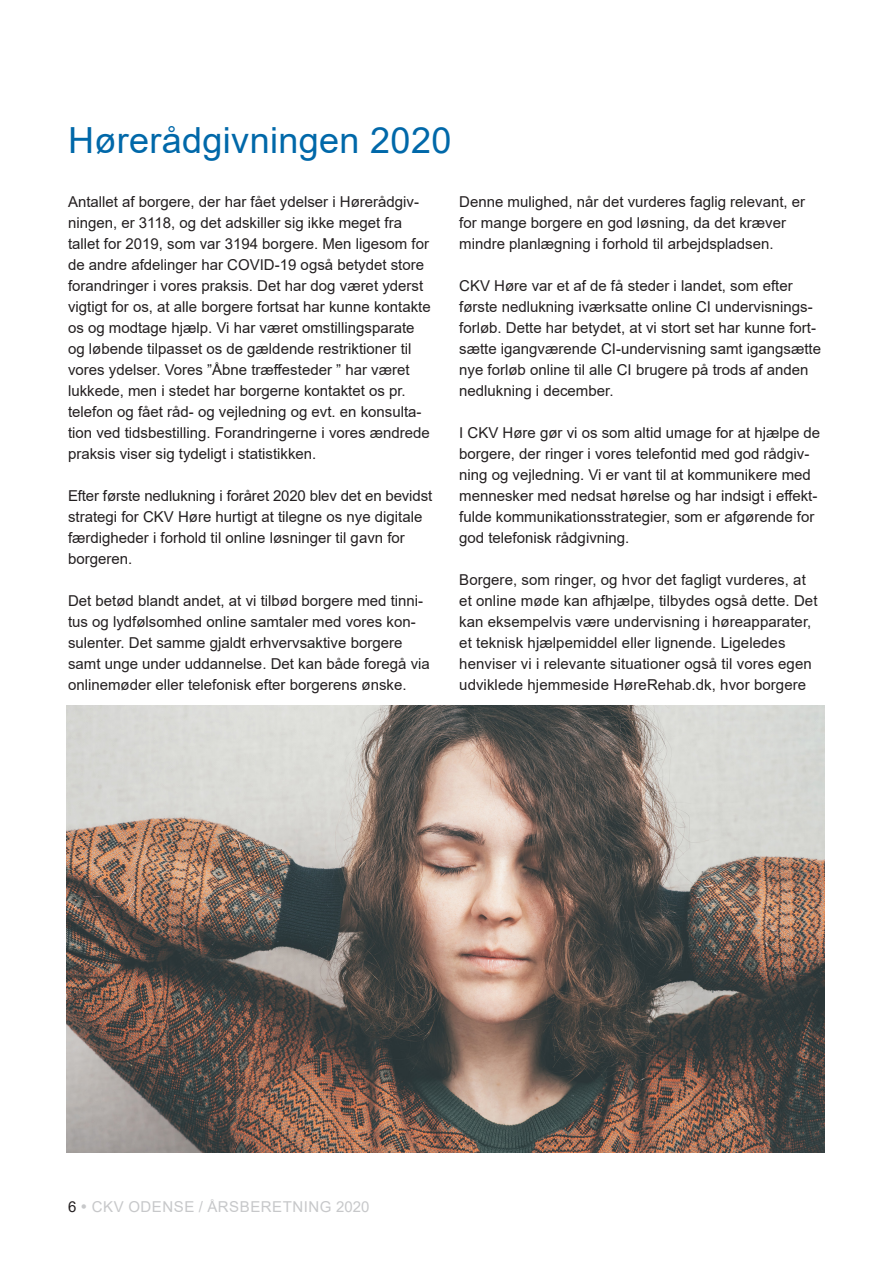
<style>
.page{position:relative;width:893px;height:1263px;background:#fff}
.page>*{position:absolute;margin:0;border:0;box-sizing:border-box;transform-origin:0 0}
.t1{font:36px "Arial";letter-spacing:.01em;color:#0068a9}
.t2{font:15px/21px "Arial";color:#231f20}
.t3{font:15px "Arial";letter-spacing:.035em;color:#c7c8ca}
.s1{color:#231f20}
</style>
<div class="page">
<img style="left:66px;top:706px;width:759px;height:446px">
<p class="t1" style="left:68px;top:116px;width:385px">Hørerådgivningen 2020</p>
<p class="t2" style="left:68px;top:191px;width:364px">Antallet af borgere, der har fået ydelser i Hørerådgiv&shy;ningen, er 3118, og det adskiller sig ikke meget fra tallet for 2019, som var 3194 borgere. Men ligesom for de andre afdelinger har COVID-19 også betydet store forandringer i vores praksis. Det har dog været yderst vigtigt for os, at alle borgere fortsat har kunne kontakte os og modtage hjælp. Vi har været omstillingsparate og løbende tilpasset os de gældende restriktioner til vores ydelser. Vores ”Åbne træffesteder ” har været lukkede, men i stedet har borgerne kontaktet os pr. telefon og fået råd- og vejledning og evt. en konsulta&shy;tion ved tidsbestilling. Forandringerne i vores ændrede praksis viser sig tydeligt i statistikken.</p>
<p class="t2" style="left:68px;top:485px;width:366px">Efter første nedlukning i foråret 2020 blev det en bevidst strategi for CKV Høre hurtigt at tilegne os nye digitale færdigheder i forhold til online løsninger til gavn for borgeren.</p>
<p class="t2" style="left:68px;top:590px;width:357px">Det betød blandt andet, at vi tilbød borgere med tinni-</p>
<p class="t2" style="left:68px;top:611px;width:363px">tus og lydfølsomhed online samtaler med vores kon&shy;sulenter. Det samme gjaldt erhvervsaktive borgere samt unge under uddannelse. Det kan både foregå via onlinemøder eller telefonisk efter borgerens ønske.</p>
<p class="t2" style="left:459px;top:191px;width:347px">Denne mulighed, når det vurderes faglig relevant, er for mange borgere en god løsning, da det kræver</p>
<p class="t2" style="left:459px;top:233px;width:316px">mindre planlægning i forhold til arbejdspladsen.</p>
<p class="t2" style="left:459px;top:275px;width:363px">CKV Høre var et af de få steder i landet, som efter første nedlukning iværksatte online CI undervisnings&shy;forløb. Dette har betydet, at vi stort set har kunne fort&shy;sætte igangværende CI-undervisning samt igangsætte nye forløb online til alle CI brugere på trods af anden nedlukning i december.</p>
<p class="t2" style="left:459px;top:422px;width:362px">I CKV Høre gør vi os som altid umage for at hjælpe de borgere, der ringer i vores telefontid med god rådgiv&shy;ning og vejledning. Vi er vant til at kommunikere med mennesker med nedsat hørelse og har indsigt i effekt&shy;fulde kommunikationsstrategier, som er afgørende for god telefonisk rådgivning.</p>
<p class="t2" style="left:459px;top:569px;width:360px">Borgere, som ringer, og hvor det fagligt vurderes, at et online møde kan afhjælpe, tilbydes også dette. Det kan eksempelvis være undervisning i høreapparater,</p>
<p class="t2" style="left:459px;top:632px;width:354px">et teknisk hjælpemiddel eller lignende. Ligeledes henviser vi i relevante situationer også til vores egen udviklede hjemmeside HøreRehab.dk, hvor borgere</p>
<p class="t3" style="left:68px;top:1196px;width:303px"><span class="s1">6</span> • CKV ODENSE / ÅRSBERETNING 2020</p>
</div>
